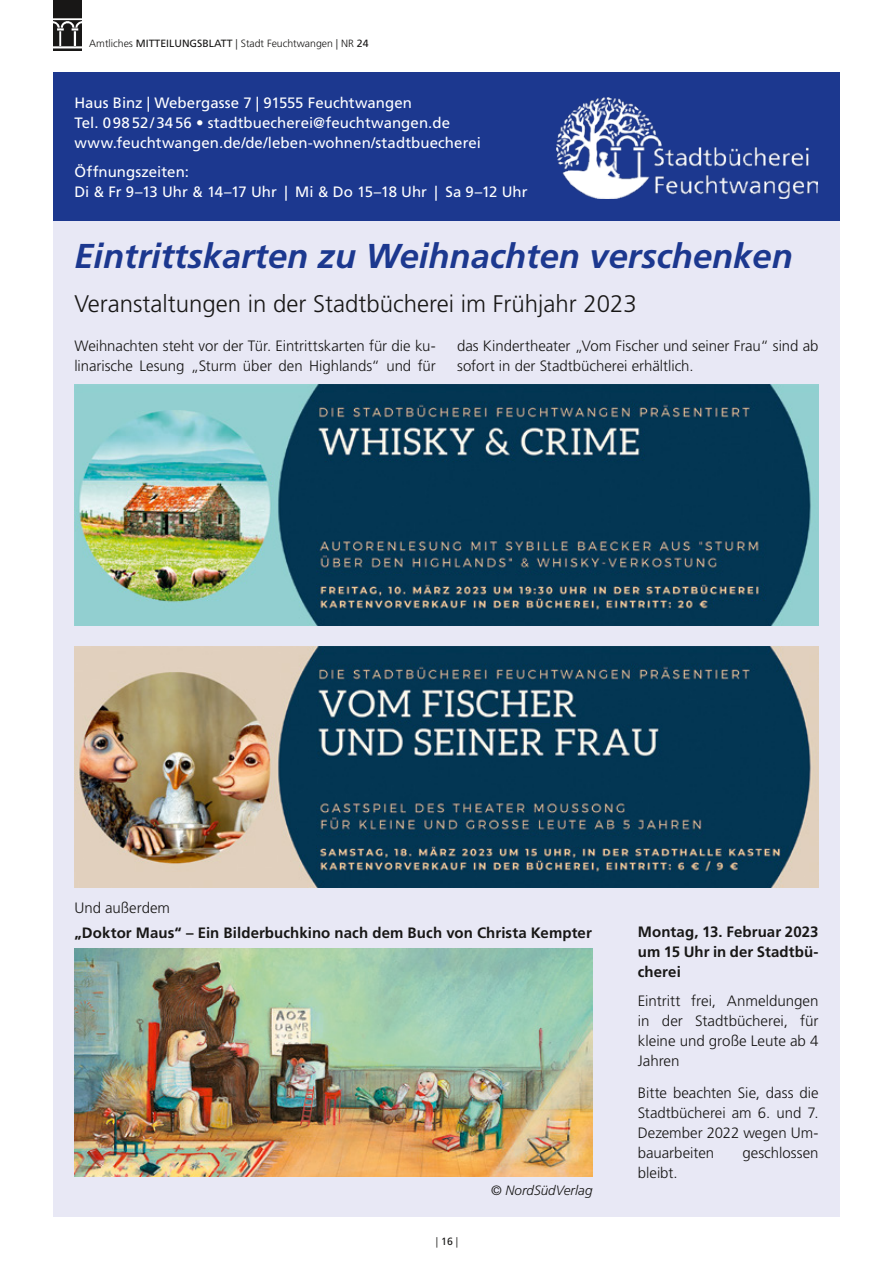
<style>
.page{position:relative;width:893px;height:1263px;background:#fff}
.page>*{position:absolute;margin:0;border:0;box-sizing:border-box;transform-origin:0 0}
.t1{font:italic 700 34.5px "Frutiger";color:#1c388f}
.t2{font:300 24px "Frutiger";color:#181716}
.t3{font:300 15px/20px "Frutiger";color:#181716}
.t4{font:15px/20px "Frutiger";letter-spacing:.005em;color:#fff}
.t5{font:700 15px/20px "Frutiger";letter-spacing:.005em;color:#181716;text-align:justify}
.t6{font:italic 300 13.5px "Frutiger";letter-spacing:.005em;color:#181716}
.t7{font:300 10.5px "Frutiger";color:#181716}
.s1{font-weight:400}
</style>
<div class="page">
<img style="left:53px;top:1px;width:28px;height:50px">
<svg style="left:53px;top:0;width:28px;height:1px"></svg>
<div style="left:53px;top:221px;width:787px;height:995px;background:#e8e8f5"></div>
<div style="left:53px;top:72px;width:787px;height:149px;background:#1c388f"></div>
<img style="left:556px;top:97px;width:261px;height:101px">
<img style="left:74px;top:384px;width:745px;height:241px">
<img style="left:74px;top:646px;width:745px;height:241px">
<img style="left:74px;top:948px;width:518px;height:228px">
<p class="t7" style="left:89px;top:37px;width:281px">Amtliches <span class="s1">MITTEILUNGSBLATT</span> | Stadt Feuchtwangen | NR <span class="s1">24</span></p>
<p class="t4" style="left:74px;top:93px;width:408px">Haus Binz | Webergasse 7 | 91555 Feuchtwangen<br>Tel. 09852/3456 • stadtbuecherei@feuchtwangen.de www.feuchtwangen.de/de/leben-wohnen/stadtbuecherei</p>
<p class="t4" style="left:74px;top:162px;width:455px">Öffnungszeiten:<br>Di &amp; Fr 9–13 Uhr &amp; 14–17 Uhr | Mi &amp; Do 15–18 Uhr | Sa 9–12 Uhr</p>
<h1 class="t1" style="left:74px;top:236px;width:720px">Eintrittskarten zu Weihnachten verschenken</h1>
<h2 class="t2" style="left:74px;top:290px;width:564px">Veranstaltungen in der Stadtbücherei im Frühjahr 2023</h2>
<p class="t3" style="left:457px;top:336px;width:363px">das Kindertheater „Vom Fischer und seiner Frau“ sind ab sofort in der Stadtbücherei erhältlich.</p>
<p class="t3" style="left:74px;top:336px;width:363px">Weihnachten steht vor der Tür. Eintrittskarten für die ku&shy;linarische Lesung „Sturm über den Highlands“ und für</p>
<p class="t3" style="left:74px;top:898px;width:97px">Und außerdem</p>
<p class="t5" style="left:74px;top:922px;width:519px">„Doktor Maus“ – Ein Bilderbuchkino nach dem Buch von Christa Kempter</p>
<p class="t5" style="left:638px;top:922px;width:182px">Montag, 13. Februar 2023 um 15 Uhr in der Stadtbü&shy;cherei</p>
<p class="t3" style="left:638px;top:991px;width:182px;text-align:justify">Eintritt frei, Anmeldungen in der Stadtbücherei, für kleine und große Leute ab 4<br>Jahren</p>
<p class="t3" style="left:638px;top:1083px;width:182px;text-align:justify">Bitte beachten Sie, dass die Stadtbücherei am 6. und 7.<br>Dezember 2022 wegen Um&shy;bauarbeiten</p>
<p class="t3" style="left:742px;top:1143px;width:78px">geschlossen</p>
<p class="t7" style="left:436px;top:1236px;width:24px">| <span class="s1">16</span> |</p>
<p class="t6" style="left:491px;top:1182px;width:103px">© NordSüdVerlag</p>
<p class="t3" style="left:638px;top:1163px;width:41px">bleibt.</p>
</div>
